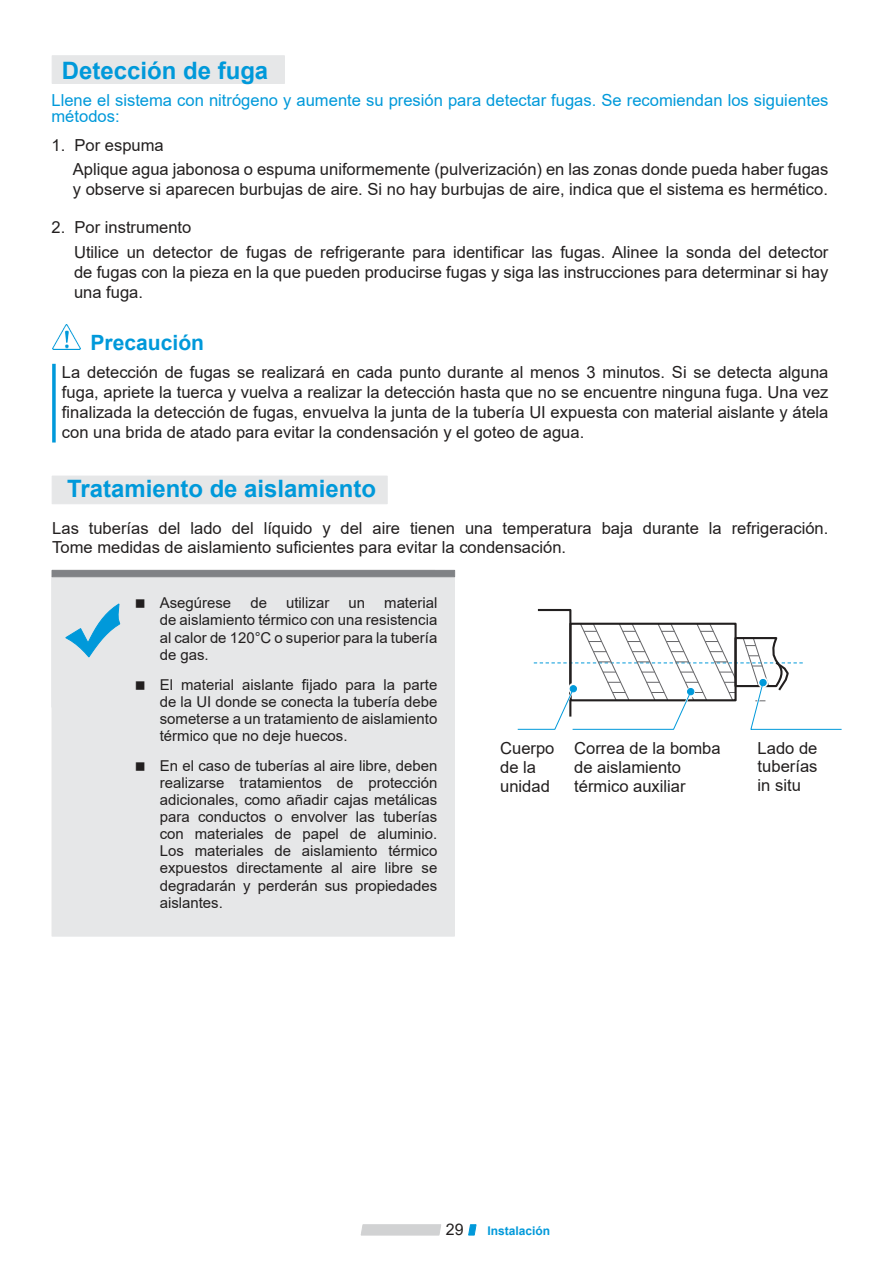
<style>
.page{position:relative;width:894px;height:1264px;background:#fff}
.page>*{position:absolute;margin:0;border:0;box-sizing:border-box;transform-origin:0 0}
.t1{font:700 24px "Arial";color:#0099da}
.t2{font:700 21px "Arial";color:#0099da}
.t3{font:16.5px/20px "Arial";color:#221f1f}
.t4{font:16.5px/16.5px "Arial";color:#0099da}
.t5{font:15.9px "Arial";color:#221f1f}
.t6{font:15px/17.1px "Arial";color:#221f1f;text-align:justify}
.t7{font:700 12px "Arial";color:#0099da}
</style>
<div class="page">
<svg style="left:517px;top:608px;width:325px;height:122px"></svg>
<div style="left:52px;top:476px;width:335px;height:27px;background:#e6e7e8"></div>
<div style="left:52px;top:56px;width:232px;height:27px;background:#e6e7e8"></div>
<svg style="left:52px;top:364px;width:4px;height:78px"></svg>
<img style="left:52px;top:324px;width:28px;height:26px">
<hr style="left:51px;top:576px;width:2px;height:131px;background:#e6e7e8">
<div style="left:52px;top:576px;width:402px;height:359px;background:#e6e7e8;border:1px solid #e6e7e8"></div>
<div style="left:52px;top:570px;width:402px;height:6px;background:#808285"></div>
<svg style="left:66px;top:603px;width:54px;height:54px"></svg>
<svg style="left:361px;top:1224px;width:79px;height:10px"></svg>
<svg style="left:468px;top:1224px;width:8px;height:10px"></svg>
<h1 class="t1" style="left:62px;top:53px;width:208px">Detección de fuga</h1>
<p class="t4" style="left:51px;top:92px;width:778px">Llene el sistema con nitrógeno y aumente su presión para detectar fugas. Se recomiendan los siguientes métodos:</p>
<p class="t3" style="left:73px;top:133px;width:757px;line-height:24.5px;text-indent:-21px">1. Por espuma<br>Aplique agua jabonosa o espuma uniformemente (pulverización) en las zonas donde pueda haber fugas</p>
<p class="t3" style="left:73px;top:179px;width:756px">y observe si aparecen burbujas de aire. Si no hay burbujas de aire, indica que el sistema es hermético.</p>
<p class="t3" style="left:74px;top:215px;width:755px;line-height:24.5px;text-indent:-23px">2. Por instrumento<br>Utilice un detector de fugas de refrigerante para identificar las fugas. Alinee la sonda del detector</p>
<p class="t3" style="left:74px;top:262px;width:755px">de fugas con la pieza en la que pueden producirse fugas y siga las instrucciones para determinar si hay una fuga.</p>
<p class="t2" style="left:90px;top:327px;width:115px">Precaución</p>
<p class="t3" style="left:62px;top:362px;width:767px;text-align:justify">La detección de fugas se realizará en cada punto durante al menos 3 minutos. Si se detecta alguna fuga, apriete la tuerca y vuelva a realizar la detección hasta que no se encuentre ninguna fuga. Una vez finalizada la detección de fugas, envuelva la junta de la tubería UI expuesta con material aislante y átela con una brida de atado para evitar la condensación y el goteo de agua.</p>
<h1 class="t1" style="left:67px;top:471px;width:310px">Tratamiento de aislamiento</h1>
<p class="t3" style="left:52px;top:517px;width:777px;line-height:19.5px">Las tuberías del lado del líquido y del aire tienen una temperatura baja durante la refrigeración.<br>Tome medidas de aislamiento suficientes para evitar la condensación.</p>
<p class="t6" style="left:160px;top:594px;width:73px">Asegúrese</p>
<p class="t6" style="left:250px;top:594px;width:18px">de</p>
<p class="t6" style="left:286px;top:594px;width:45px">utilizar</p>
<p class="t6" style="left:348px;top:594px;width:18px">un</p>
<p class="t6" style="left:160px;top:594px;width:279px;text-indent:224px">material de aislamiento térmico con una resistencia al calor de 120°C o superior para la tubería de gas.</p>
<p class="t6" style="left:160px;top:675px;width:279px">El material aislante fijado para la parte de la UI donde se conecta la tubería debe someterse a un tratamiento de aislamiento térmico que no deje huecos.</p>
<p class="t6" style="left:160px;top:756px;width:279px">En el caso de tuberías al aire libre, deben realizarse tratamientos de protección adicionales, como añadir cajas metálicas para conductos o envolver las tuberías con materiales de papel de aluminio.<br>Los materiales de aislamiento térmico expuestos directamente al aire libre se degradarán y perderán sus propiedades aislantes.</p>
<p class="t3" style="left:500px;top:738px;width:56px;line-height:18.8px">Cuerpo de la unidad</p>
<p class="t3" style="left:574px;top:738px;width:148px;line-height:18.8px">Correa de la bomba de aislamiento térmico auxiliar</p>
<p class="t3" style="left:757px;top:738px;width:61px;line-height:18.6px;text-align:justify">Lado de tuberías in situ</p>
<p class="t5" style="left:445px;top:1217px;width:19px">29</p>
<p class="t7" style="left:487px;top:1221px;width:64px">Instalación</p>
</div>
